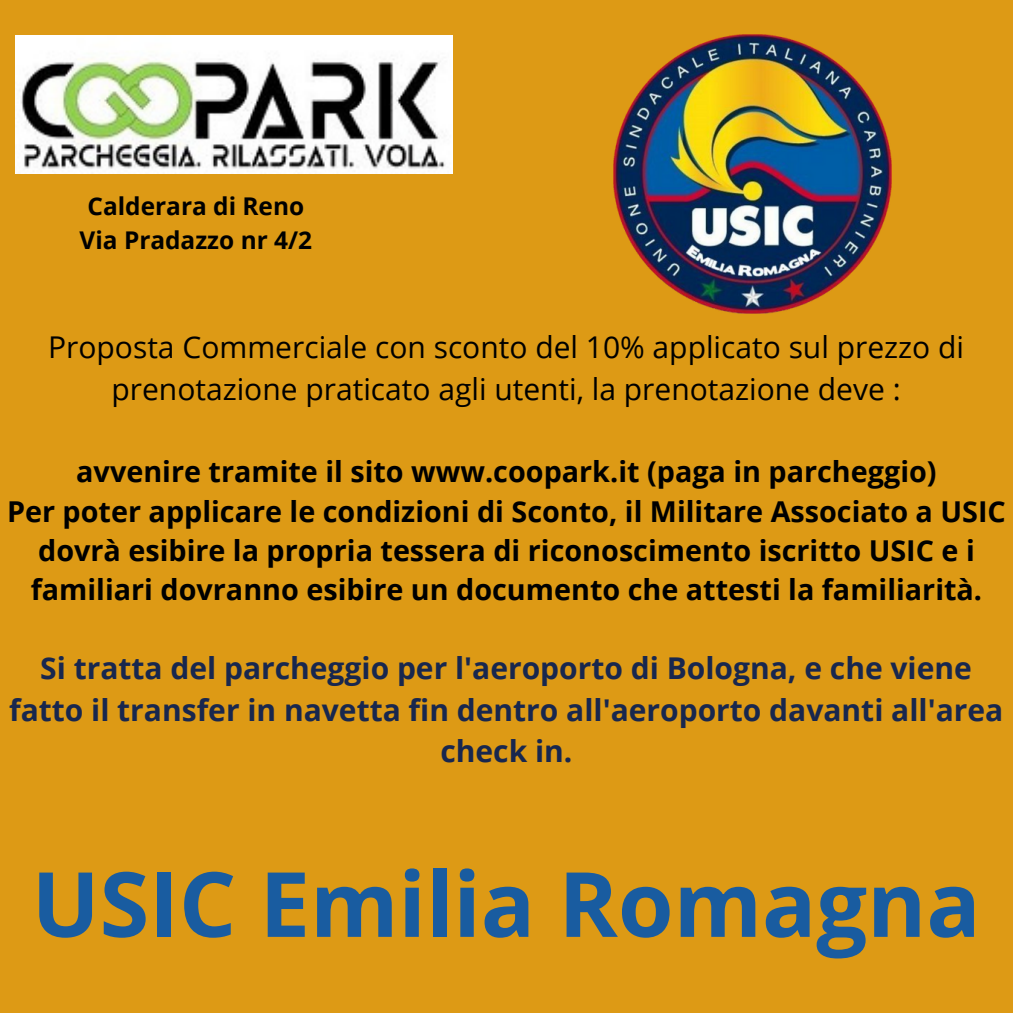
<style>
.page{position:relative;width:1013px;height:1013px;background:#fff}
.page>*{position:absolute;margin:0;border:0;box-sizing:border-box;transform-origin:0 0}
.t1{font:700 90px "Open Sans";color:#195ca0}
.t2{font:700 30px/41.2px "Open Sans";color:#18274e;text-align:center}
.t3{font:30px/41.2px "Open Sans";color:#000;text-align:center}
.t4{font:700 28.75px/39.4px "Open Sans";color:#000;text-align:center}
.t5{font:700 24.38px "Open Sans";color:#000}
</style>
<div class="page">
<div style="left:0;top:0;width:1012px;height:1012px;background:#dd9a15"></div>
<img style="left:613px;top:34px;width:278px;height:279px">
<img style="left:15px;top:36px;width:437px;height:138px">
<h2 class="t5" style="left:87px;top:189px;width:218px">Calderara di Reno</h2>
<h2 class="t5" style="left:80px;top:223px;width:234px">Via Pradazzo nr 4/2</h2>
<p class="t3" style="left:48px;top:326px;width:917px">Proposta Commerciale con sconto del 10% applicato sul prezzo di prenotazione praticato agli utenti, la prenotazione deve :</p>
<p class="t4" style="left:7px;top:451px;width:1000px">avvenire tramite il sito www.coopark.it (paga in parcheggio)<br>Per poter applicare le condizioni di Sconto, il Militare Associato a USIC dovrà esibire la propria tessera di riconoscimento iscritto USIC e i familiari dovranno esibire un documento che attesti la familiarità.</p>
<h3 class="t2" style="left:9px;top:647px;width:995px">Si tratta del parcheggio per l'aeroporto di Bologna, e che viene fatto il transfer in navetta fin dentro all'aeroporto davanti all'area check in.</h3>
<h1 class="t1" style="left:32px;top:840px;width:950px">USIC Emilia Romagna</h1>
</div>
